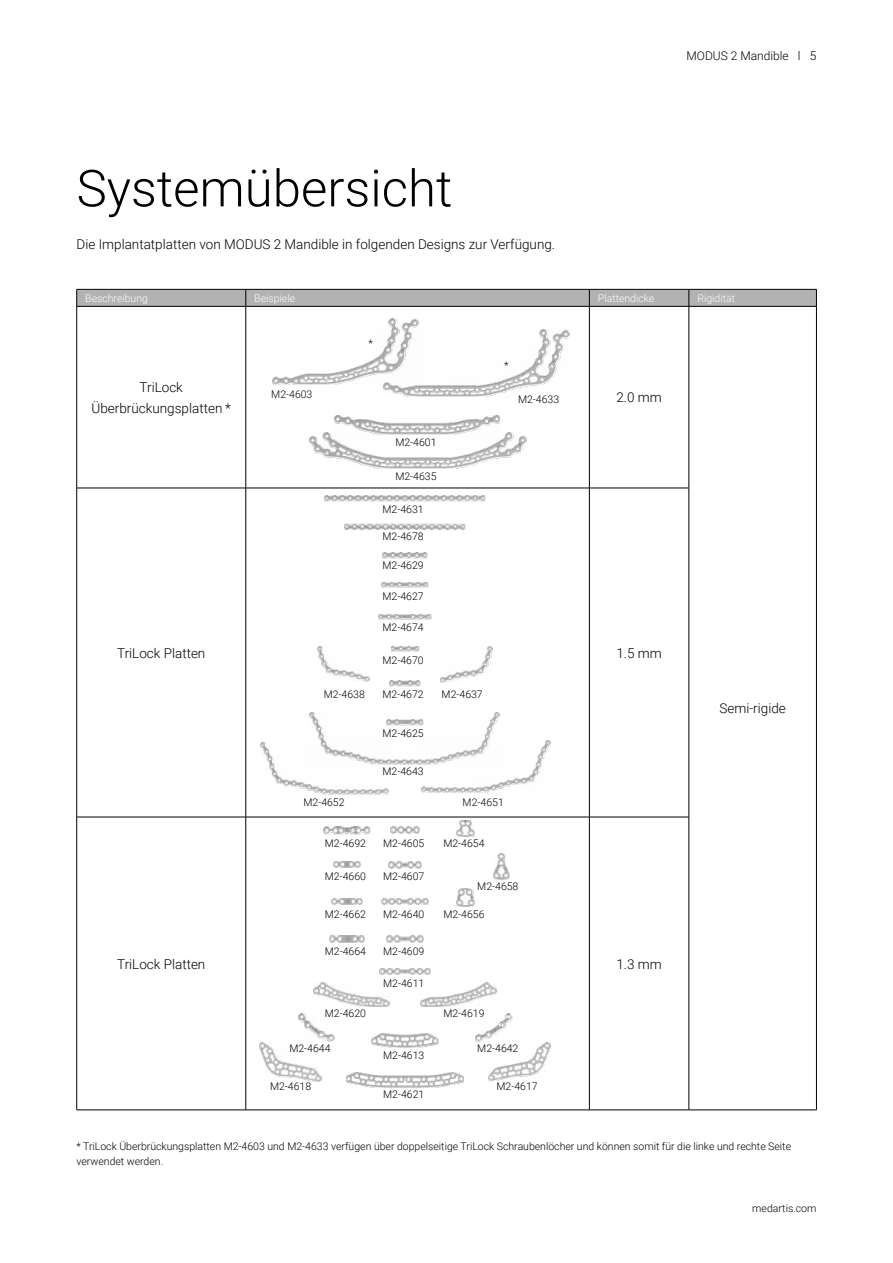
<style>
.page{position:relative;width:893px;height:1263px;background:#fff}
.page>*{position:absolute;margin:0;border:0;box-sizing:border-box;transform-origin:0 0}
.t1{font:300 51px "Roboto";color:#000}
.t2{font:300 13.5px/21px "Roboto";color:#000;text-align:center}
.t3{font:300 12px "Roboto";color:#000}
.t4{font:300 10.5px/15px "Roboto";color:#000}
.t5{font:300 10.5px "Roboto";color:#fff}
</style>
<div class="page">
<svg style="left:76px;top:289px;width:741px;height:17px;background:#a7a6a6"></svg>
<hr style="left:77px;top:306px;width:169px;height:1px;background:#000">
<hr style="left:76px;top:307px;width:1px;height:181px;background:#000">
<hr style="left:246px;top:306px;width:343px;height:1px;background:#000">
<hr style="left:246px;top:307px;width:1px;height:181px;background:#000">
<hr style="left:589px;top:306px;width:100px;height:1px;background:#000">
<hr style="left:589px;top:307px;width:1px;height:181px;background:#000">
<hr style="left:689px;top:306px;width:128px;height:1px;background:#000">
<hr style="left:77px;top:488px;width:169px;height:1px;background:#000">
<hr style="left:76px;top:488px;width:1px;height:329px;background:#000">
<hr style="left:246px;top:488px;width:343px;height:1px;background:#000">
<hr style="left:246px;top:488px;width:1px;height:329px;background:#000">
<hr style="left:589px;top:488px;width:100px;height:1px;background:#000">
<hr style="left:589px;top:488px;width:1px;height:329px;background:#000">
<hr style="left:77px;top:817px;width:169px;height:1px;background:#000">
<hr style="left:76px;top:817px;width:1px;height:293px;background:#000">
<hr style="left:246px;top:817px;width:343px;height:1px;background:#000">
<hr style="left:246px;top:817px;width:1px;height:293px;background:#000">
<hr style="left:589px;top:817px;width:100px;height:1px;background:#000">
<hr style="left:589px;top:817px;width:1px;height:293px;background:#000">
<hr style="left:77px;top:1110px;width:169px;height:1px;background:#000">
<hr style="left:589px;top:1110px;width:100px;height:1px;background:#000">
<hr style="left:246px;top:1110px;width:343px;height:1px;background:#000">
<hr style="left:689px;top:307px;width:1px;height:181px;background:#000">
<hr style="left:816px;top:307px;width:1px;height:181px;background:#000">
<hr style="left:689px;top:488px;width:1px;height:329px;background:#000">
<hr style="left:816px;top:488px;width:1px;height:329px;background:#000">
<hr style="left:689px;top:817px;width:1px;height:293px;background:#000">
<hr style="left:816px;top:817px;width:1px;height:293px;background:#000">
<hr style="left:689px;top:1110px;width:128px;height:1px;background:#000">
<img style="left:334px;top:415px;width:167px;height:17px">
<img style="left:309px;top:432px;width:217px;height:37px">
<img style="left:272px;top:318px;width:146px;height:67px">
<img style="left:383px;top:330px;width:186px;height:66px">
<img style="left:422px;top:741px;width:129px;height:51px">
<img style="left:260px;top:742px;width:129px;height:52px">
<img style="left:457px;top:820px;width:18px;height:17px">
<img style="left:457px;top:889px;width:18px;height:18px">
<img style="left:494px;top:854px;width:15px;height:25px">
<img style="left:421px;top:983px;width:76px;height:24px">
<img style="left:313px;top:983px;width:76px;height:24px">
<img style="left:488px;top:1042px;width:63px;height:39px">
<img style="left:259px;top:1043px;width:63px;height:38px">
<img style="left:346px;top:1072px;width:118px;height:16px">
<img style="left:310px;top:712px;width:190px;height:52px">
<img style="left:441px;top:646px;width:52px;height:36px">
<img style="left:317px;top:646px;width:52px;height:36px">
<img style="left:333px;top:861px;width:28px;height:6px">
<img style="left:372px;top:1034px;width:66px;height:13px">
<img style="left:298px;top:1013px;width:36px;height:29px">
<img style="left:476px;top:1013px;width:36px;height:29px">
<img style="left:381px;top:898px;width:48px;height:7px">
<img style="left:387px;top:936px;width:36px;height:6px">
<img style="left:390px;top:827px;width:30px;height:6px">
<img style="left:389px;top:861px;width:32px;height:7px">
<img style="left:379px;top:968px;width:52px;height:7px">
<img style="left:344px;top:523px;width:122px;height:6px">
<img style="left:325px;top:496px;width:160px;height:5px">
<img style="left:382px;top:582px;width:46px;height:6px">
<img style="left:387px;top:719px;width:36px;height:6px">
<img style="left:383px;top:553px;width:44px;height:5px">
<img style="left:391px;top:646px;width:28px;height:6px">
<img style="left:389px;top:681px;width:32px;height:5px">
<img style="left:379px;top:614px;width:52px;height:6px">
<img style="left:330px;top:936px;width:34px;height:6px">
<img style="left:331px;top:898px;width:32px;height:7px">
<img style="left:324px;top:827px;width:46px;height:8px">
<h1 class="t1" style="left:77px;top:152px;width:377px">Systemübersicht</h1>
<p class="t2" style="left:77px;top:233px;width:480px">Die Implantatplatten von MODUS 2 Mandible in folgenden Designs zur Verfügung.</p>
<p class="t3" style="left:687px;top:47px;width:131px">MODUS 2 Mandible l 5</p>
<p class="t5" style="left:85px;top:291px;width:64px">Beschreibung</p>
<p class="t5" style="left:254px;top:291px;width:42px">Beispiele</p>
<p class="t5" style="left:598px;top:291px;width:58px">Plattendicke</p>
<p class="t5" style="left:697px;top:291px;width:39px">Rigidität</p>
<p class="t4" style="left:368px;top:335px;width:6px">*</p>
<p class="t4" style="left:504px;top:357px;width:6px">*</p>
<p class="t2" style="left:92px;top:376px;width:141px">TriLock<br>Überbrückungsplatten *</p>
<p class="t2" style="left:616px;top:386px;width:47px">2.0 mm</p>
<p class="t4" style="left:271px;top:387px;width:43px">M2-4603</p>
<p class="t4" style="left:518px;top:391px;width:43px">M2-4633</p>
<p class="t4" style="left:395px;top:434px;width:43px">M2-4601</p>
<p class="t4" style="left:395px;top:468px;width:43px">M2-4635</p>
<p class="t4" style="left:383px;top:501px;width:43px">M2-4631</p>
<p class="t4" style="left:383px;top:528px;width:43px">M2-4678</p>
<p class="t4" style="left:383px;top:557px;width:43px">M2-4629</p>
<p class="t4" style="left:383px;top:588px;width:43px">M2-4627</p>
<p class="t4" style="left:383px;top:620px;width:43px">M2-4674</p>
<p class="t4" style="left:383px;top:652px;width:43px">M2-4670</p>
<p class="t4" style="left:383px;top:687px;width:43px">M2-4672</p>
<p class="t4" style="left:383px;top:725px;width:43px">M2-4625</p>
<p class="t4" style="left:383px;top:764px;width:43px">M2-4643</p>
<p class="t2" style="left:117px;top:642px;width:90px">TriLock Platten</p>
<p class="t2" style="left:616px;top:642px;width:47px">1.5 mm</p>
<p class="t4" style="left:324px;top:687px;width:43px">M2-4638</p>
<p class="t4" style="left:442px;top:687px;width:43px">M2-4637</p>
<p class="t4" style="left:303px;top:795px;width:43px">M2-4652</p>
<p class="t4" style="left:463px;top:795px;width:43px">M2-4651</p>
<p class="t4" style="left:325px;top:835px;width:43px">M2-4692</p>
<p class="t4" style="left:325px;top:868px;width:43px">M2-4660</p>
<p class="t4" style="left:325px;top:907px;width:43px">M2-4662</p>
<p class="t4" style="left:383px;top:835px;width:43px">M2-4605</p>
<p class="t4" style="left:383px;top:868px;width:43px">M2-4607</p>
<p class="t4" style="left:383px;top:907px;width:43px">M2-4640</p>
<p class="t4" style="left:383px;top:943px;width:43px">M2-4609</p>
<p class="t4" style="left:383px;top:975px;width:43px">M2-4611</p>
<p class="t4" style="left:443px;top:835px;width:43px">M2-4654</p>
<p class="t4" style="left:477px;top:878px;width:43px">M2-4658</p>
<p class="t4" style="left:443px;top:907px;width:43px">M2-4656</p>
<p class="t4" style="left:325px;top:943px;width:43px">M2-4664</p>
<p class="t2" style="left:117px;top:953px;width:90px">TriLock Platten</p>
<p class="t2" style="left:616px;top:953px;width:47px">1.3 mm</p>
<p class="t4" style="left:325px;top:1005px;width:43px">M2-4620</p>
<p class="t4" style="left:443px;top:1005px;width:43px">M2-4619</p>
<p class="t4" style="left:289px;top:1040px;width:43px">M2-4644</p>
<p class="t4" style="left:477px;top:1040px;width:43px">M2-4642</p>
<p class="t4" style="left:383px;top:1047px;width:43px">M2-4613</p>
<p class="t4" style="left:383px;top:1087px;width:43px">M2-4621</p>
<p class="t4" style="left:270px;top:1079px;width:43px">M2-4618</p>
<p class="t4" style="left:497px;top:1079px;width:43px">M2-4617</p>
<p class="t2" style="left:719px;top:697px;width:68px">Semi-rigide</p>
<p class="t4" style="left:77px;top:1138px;width:716px">* TriLock Überbrückungsplatten M2-4603 und M2-4633 verfügen über doppelseitige TriLock Schraubenlöcher und können somit für die linke und rechte Seite verwendet werden.</p>
<p class="t4" style="left:752px;top:1200px;width:66px">medartis.com</p>
</div>
